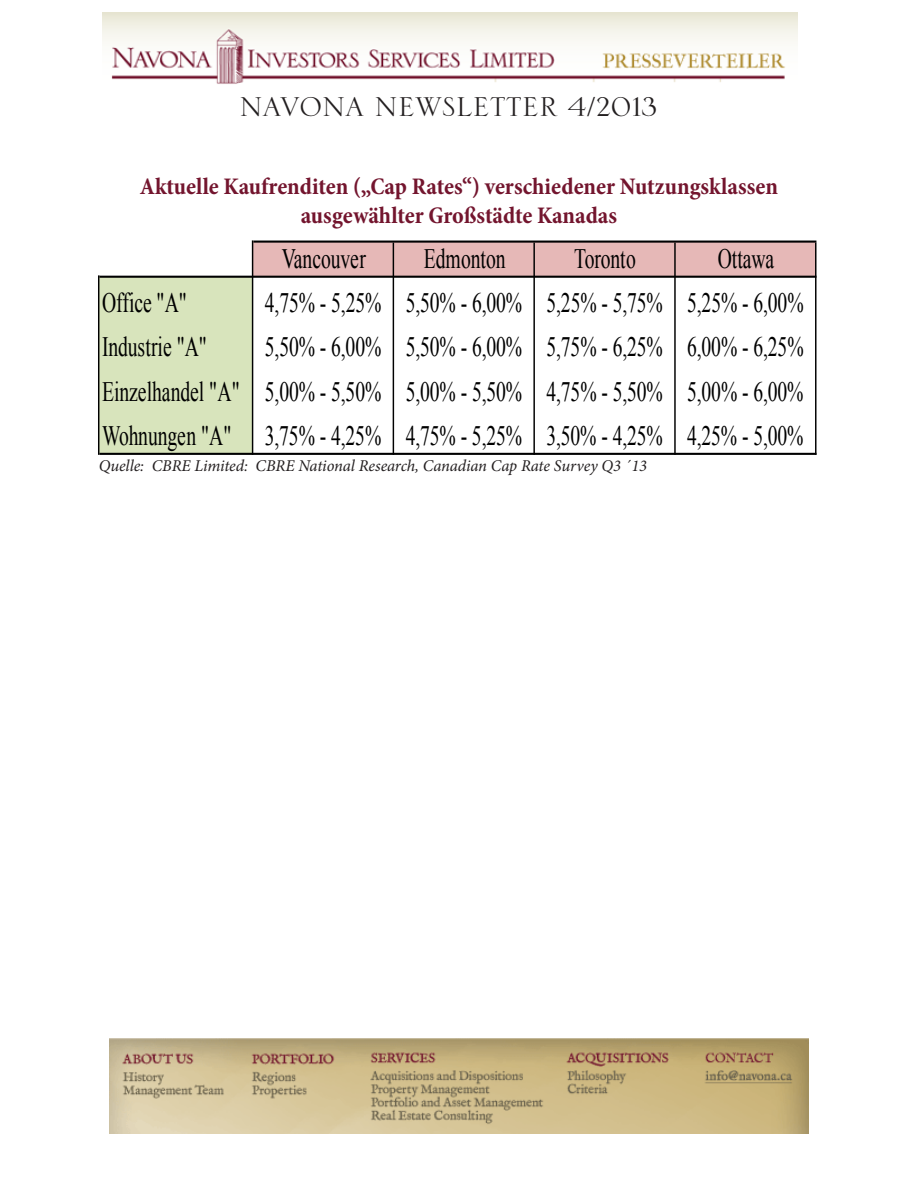
<style>
.page{position:relative;width:918px;height:1188px;background:#fff}
.page>*{position:absolute;margin:0;border:0;box-sizing:border-box;transform-origin:0 0}
.t1{font:36px "Serlio LT Std";color:#231f20}
.t2{font:28.05px/44.4px "Times New Roman";letter-spacing:-.005em;color:#000;text-align:justify;scale:.7 1}
.t3{font:700 condensed 24px "Minion Pro";color:#73152e}
.t4{font:italic 16.5px "Minion Pro";letter-spacing:-.005em;color:#231f20}
</style>
<div class="page">
<img style="left:102px;top:12px;width:696px;height:72px">
<div style="left:253px;top:242px;width:563px;height:35px;background:#e6b8b7"></div>
<div style="left:99px;top:277px;width:154px;height:177px;background:#d8e4bc"></div>
<hr style="left:252px;top:240px;width:1px;height:215px;background:#000">
<hr style="left:393px;top:243px;width:1px;height:212px;background:#000">
<hr style="left:533px;top:243px;width:2px;height:212px;background:#000">
<hr style="left:674px;top:243px;width:2px;height:212px;background:#000">
<hr style="left:815px;top:243px;width:2px;height:212px;background:#000">
<hr style="left:98px;top:275px;width:2px;height:180px;background:#000">
<hr style="left:253px;top:241px;width:563px;height:1px;background:#000">
<hr style="left:99px;top:276px;width:717px;height:2px;background:#000">
<hr style="left:99px;top:453px;width:717px;height:2px;background:#000">
<img style="left:109px;top:1038px;width:700px;height:96px">
<p class="t1" style="left:239px;top:89px;width:419px">NAVONA NEWSLETTER 4/2013</p>
<p class="t3" style="left:140px;top:170px;width:640px">Aktuelle Kaufrenditen („Cap Rates“) verschiedener Nutzungsklassen</p>
<p class="t3" style="left:301px;top:198px;width:318px">ausgewählter Großstädte Kanadas</p>
<p class="t2" style="left:282px;top:236px;width:122px">Vancouver</p>
<p class="t2" style="left:424px;top:236px;width:118px">Edmonton</p>
<p class="t2" style="left:574px;top:236px;width:90px">Toronto</p>
<p class="t2" style="left:718px;top:236px;width:82px">Ottawa</p>
<p class="t2" style="left:102px;top:280px;width:123px">Office "A"</p>
<p class="t2" style="left:265px;top:280px;width:771px">4,75% - 5,25% 5,50% - 6,00% 5,25% - 5,75% 5,25% - 6,00%</p>
<p class="t2" style="left:102px;top:324px;width:151px">Industrie "A"</p>
<p class="t2" style="left:102px;top:324px;width:1004px;text-indent:163px">5,50% - 6,00% 5,50% - 6,00% 5,75% - 6,25% 6,00% - 6,25% Einzelhandel "A" 5,00% - 5,50% 5,00% - 5,50% 4,75% - 5,50% 5,00% - 6,00% Wohnungen "A" 3,75% - 4,25% 4,75% - 5,25% 3,50% - 4,25% 4,25% - 5,00%</p>
<p class="t4" style="left:99px;top:454px;width:550px">Quelle: CBRE Limited: CBRE National Research, Canadian Cap Rate Survey Q3 ´13</p>
</div>
